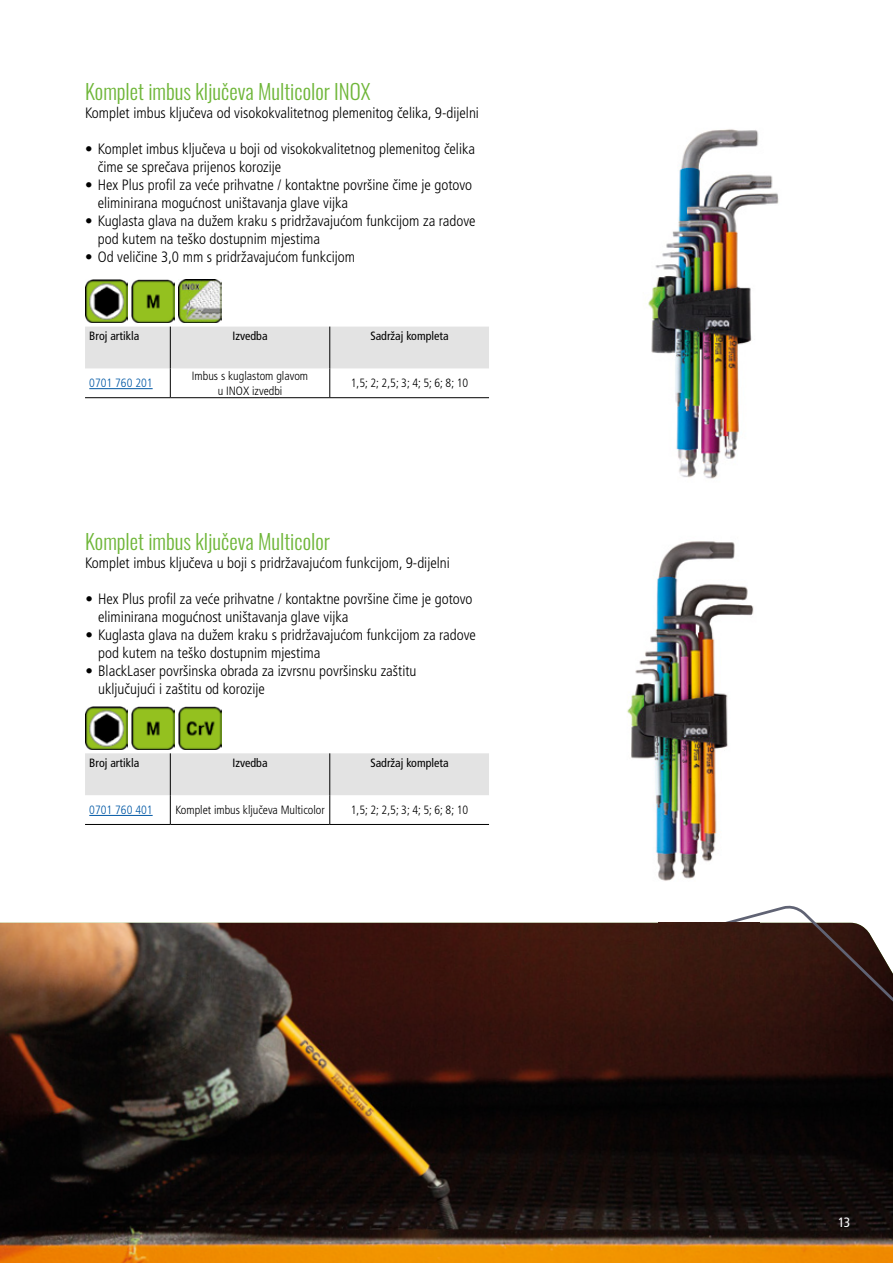
<style>
.page{position:relative;width:893px;height:1263px;background:#fff}
.page>*{position:absolute;margin:0;border:0;box-sizing:border-box;transform-origin:0 0}
.t1{font:300 21px "Oswald";color:#6fb639}
.t2{font:300 condensed 15px/18px "Frutiger LT Pro";color:#000}
.t3{font:condensed 13.5px "Frutiger LT Pro";color:#fff}
.t4{font:300 condensed 12px/14.4px "Frutiger LT Pro";color:#000;text-align:center}
.t5{font:condensed 12px "Frutiger LT Pro";color:#000}
.t6{font:300 condensed 12px "Frutiger LT Pro";color:#0058a5}
</style>
<div class="page">
<img style="left:0;top:923px;width:893px;height:340px">
<svg style="left:719px;top:905px;width:174px;height:111px"></svg>
<div style="left:658px;top:923px;width:102px;height:25px;background:#3a1a10"></div>
<img style="left:627px;top:541px;width:127px;height:340px">
<img style="left:648px;top:129px;width:131px;height:350px">
<img style="left:85px;top:280px;width:43px;height:42px">
<img style="left:132px;top:280px;width:42px;height:42px">
<img style="left:179px;top:280px;width:42px;height:42px">
<svg style="left:85px;top:327px;width:404px;height:70px"></svg>
<hr style="left:85px;top:397px;width:85px;height:1px;background:#000">
<hr style="left:170px;top:397px;width:160px;height:1px;background:#000">
<hr style="left:330px;top:397px;width:159px;height:1px;background:#000">
<hr style="left:89px;top:388px;width:64px;height:1px;background:#0058a5">
<img style="left:85px;top:706px;width:43px;height:43px">
<img style="left:132px;top:706px;width:42px;height:43px">
<img style="left:179px;top:706px;width:42px;height:43px">
<svg style="left:85px;top:753px;width:404px;height:71px"></svg>
<hr style="left:85px;top:824px;width:85px;height:1px;background:#000">
<hr style="left:170px;top:824px;width:160px;height:1px;background:#000">
<hr style="left:330px;top:824px;width:159px;height:1px;background:#000">
<hr style="left:89px;top:815px;width:64px;height:1px;background:#0058a5">
<h1 class="t1" style="left:85px;top:73px;width:287px">Komplet imbus ključeva Multicolor INOX</h1>
<p class="t2" style="left:85px;top:104px;width:395px">Komplet imbus ključeva od visokokvalitetnog plemenitog čelika, 9-dijelni</p>
<p class="t2" style="left:98px;top:140px;width:379px;text-indent:-13px">• Komplet imbus ključeva u boji od visokokvalitetnog plemenitog čelika čime se sprečava prijenos korozije</p>
<p class="t2" style="left:98px;top:176px;width:376px;text-indent:-13px">• Hex Plus profil za veće prihvatne / kontaktne površine čime je gotovo eliminirana mogućnost uništavanja glave vijka</p>
<p class="t2" style="left:98px;top:212px;width:379px;text-indent:-13px">• Kuglasta glava na dužem kraku s pridržavajućom funkcijom za radove pod kutem na teško dostupnim mjestima</p>
<p class="t2" style="left:85px;top:248px;width:271px">• Od veličine 3,0 mm s pridržavajućom funkcijom</p>
<p class="t5" style="left:89px;top:329px;width:51px">Broj artikla</p>
<p class="t5" style="left:232px;top:329px;width:37px">Izvedba</p>
<p class="t5" style="left:370px;top:329px;width:80px">Sadržaj kompleta</p>
<p class="t6" style="left:89px;top:376px;width:65px">0701 760 201</p>
<p class="t4" style="left:192px;top:369px;width:118px">Imbus s kuglastom glavom u INOX izvedbi</p>
<p class="t4" style="left:351px;top:376px;width:119px">1,5; 2; 2,5; 3; 4; 5; 6; 8; 10</p>
<h1 class="t1" style="left:85px;top:523px;width:246px">Komplet imbus ključeva Multicolor</h1>
<p class="t2" style="left:85px;top:554px;width:366px">Komplet imbus ključeva u boji s pridržavajućom funkcijom, 9-dijelni</p>
<p class="t2" style="left:98px;top:590px;width:376px;text-indent:-13px">• Hex Plus profil za veće prihvatne / kontaktne površine čime je gotovo eliminirana mogućnost uništavanja glave vijka</p>
<p class="t2" style="left:98px;top:626px;width:379px;text-indent:-13px">• Kuglasta glava na dužem kraku s pridržavajućom funkcijom za radove pod kutem na teško dostupnim mjestima</p>
<p class="t2" style="left:98px;top:662px;width:320px;text-indent:-13px">• BlackLaser površinska obrada za izvrsnu površinsku zaštitu uključujući i zaštitu od korozije</p>
<p class="t5" style="left:89px;top:755px;width:51px">Broj artikla</p>
<p class="t5" style="left:232px;top:755px;width:37px">Izvedba</p>
<p class="t5" style="left:370px;top:755px;width:80px">Sadržaj kompleta</p>
<p class="t6" style="left:89px;top:803px;width:65px">0701 760 401</p>
<p class="t4" style="left:175px;top:803px;width:151px">Komplet imbus ključeva Multicolor</p>
<p class="t4" style="left:351px;top:803px;width:119px">1,5; 2; 2,5; 3; 4; 5; 6; 8; 10</p>
<p class="t3" style="left:838px;top:1214px;width:14px">13</p>
</div>
